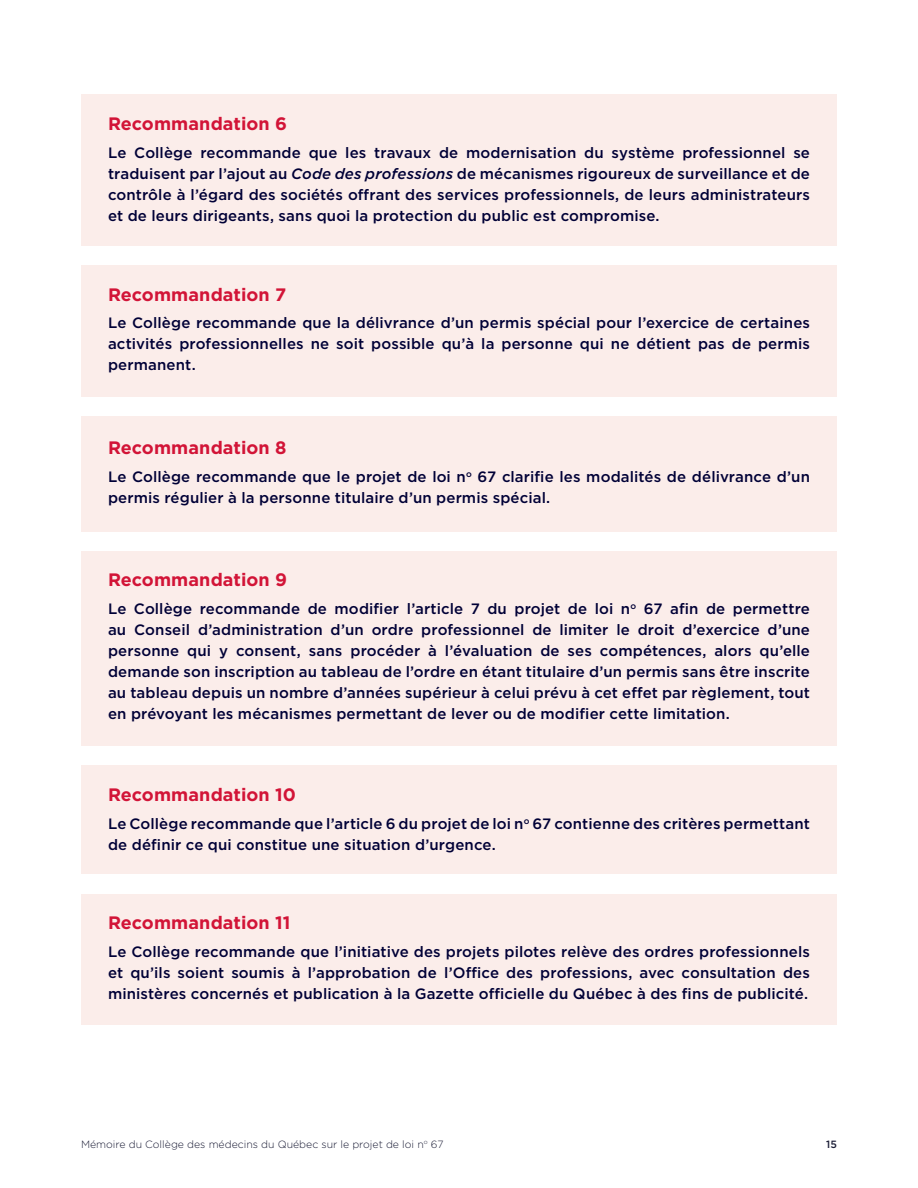
<style>
.page{position:relative;width:918px;height:1188px;background:#fff}
.page>*{position:absolute;margin:0;border:0;box-sizing:border-box;transform-origin:0 0}
.CMQ_-_Texte_courant__bleu{font:700 18px "Gotham";letter-spacing:.005em;color:#d21437}
.CMQ_-_Texte_courant__bleu-2{font:500 15px/21px "Gotham";letter-spacing:.01em;color:#000036;text-align:justify}
.t1{font:300 10.5px "Gotham";color:#1b1d36}
.t2{font:500 10.5px "Gotham";color:#1b1d36}
.s1{font-style:italic}
</style>
<div class="page">
<div style="left:81px;top:94px;width:756px;height:152px;background:#fbedea"></div>
<div style="left:81px;top:265px;width:756px;height:132px;background:#fbedea"></div>
<div style="left:81px;top:416px;width:756px;height:115px;background:#fbedea"></div>
<div style="left:81px;top:551px;width:756px;height:195px;background:#fbedea"></div>
<div style="left:81px;top:765px;width:756px;height:109px;background:#fbedea"></div>
<div style="left:81px;top:894px;width:756px;height:130px;background:#fbedea"></div>
<p class="CMQ_-_Texte_courant__bleu" style="left:108px;top:112px;width:181px">Recommandation 6</p>
<p class="CMQ_-_Texte_courant__bleu-2" style="left:108px;top:142px;width:704px">Le Collège recommande que les travaux de modernisation du système professionnel se traduisent par l’ajout au <span class="s1">Code des professions</span> de mécanismes rigoureux de surveillance et de contrôle à l’égard des sociétés offrant des services professionnels, de leurs administrateurs et de leurs dirigeants, sans quoi la protection du public est compromise.</p>
<p class="CMQ_-_Texte_courant__bleu" style="left:108px;top:282px;width:180px">Recommandation 7</p>
<p class="CMQ_-_Texte_courant__bleu-2" style="left:108px;top:312px;width:704px">Le Collège recommande que la délivrance d’un permis spécial pour l’exercice de certaines activités professionnelles ne soit possible qu’à la personne qui ne détient pas de permis permanent.</p>
<p class="CMQ_-_Texte_courant__bleu" style="left:108px;top:436px;width:180px">Recommandation 8</p>
<p class="CMQ_-_Texte_courant__bleu-2" style="left:108px;top:466px;width:703px">Le Collège recommande que le projet de loi n<sup>o</sup> 67 clarifie les modalités de délivrance d’un permis régulier à la personne titulaire d’un permis spécial.</p>
<p class="CMQ_-_Texte_courant__bleu" style="left:108px;top:568px;width:181px">Recommandation 9</p>
<p class="CMQ_-_Texte_courant__bleu-2" style="left:108px;top:598px;width:704px">Le Collège recommande de modifier l’article 7 du projet de loi n<sup>o</sup> 67 afin de permettre au Conseil d’administration d’un ordre professionnel de limiter le droit d’exercice d’une personne qui y consent, sans procéder à l’évaluation de ses compétences, alors qu’elle demande son inscription au tableau de l’ordre en étant titulaire d’un permis sans être inscrite au tableau depuis un nombre d’années supérieur à celui prévu à cet effet par règlement, tout en prévoyant les mécanismes permettant de lever ou de modifier cette limitation.</p>
<p class="CMQ_-_Texte_courant__bleu" style="left:108px;top:783px;width:190px">Recommandation 10</p>
<p class="CMQ_-_Texte_courant__bleu-2" style="left:108px;top:813px;width:703px">Le Collège recommande que l’article 6 du projet de loi n<sup>o</sup> 67 contienne des critères permettant de définir ce qui constitue une situation d’urgence.</p>
<p class="CMQ_-_Texte_courant__bleu" style="left:108px;top:911px;width:184px">Recommandation 11</p>
<p class="CMQ_-_Texte_courant__bleu-2" style="left:108px;top:941px;width:703px">Le Collège recommande que l’initiative des projets pilotes relève des ordres professionnels et qu’ils soient soumis à l’approbation de l’Office des professions, avec consultation des ministères concernés et publication à la Gazette officielle du Québec à des fins de publicité.</p>
<p class="t1" style="left:81px;top:1137px;width:364px">Mémoire du Collège des médecins du Québec sur le projet de loi n<sup>o</sup> 67</p>
<p class="t2" style="left:826px;top:1137px;width:12px">15</p>
</div>
